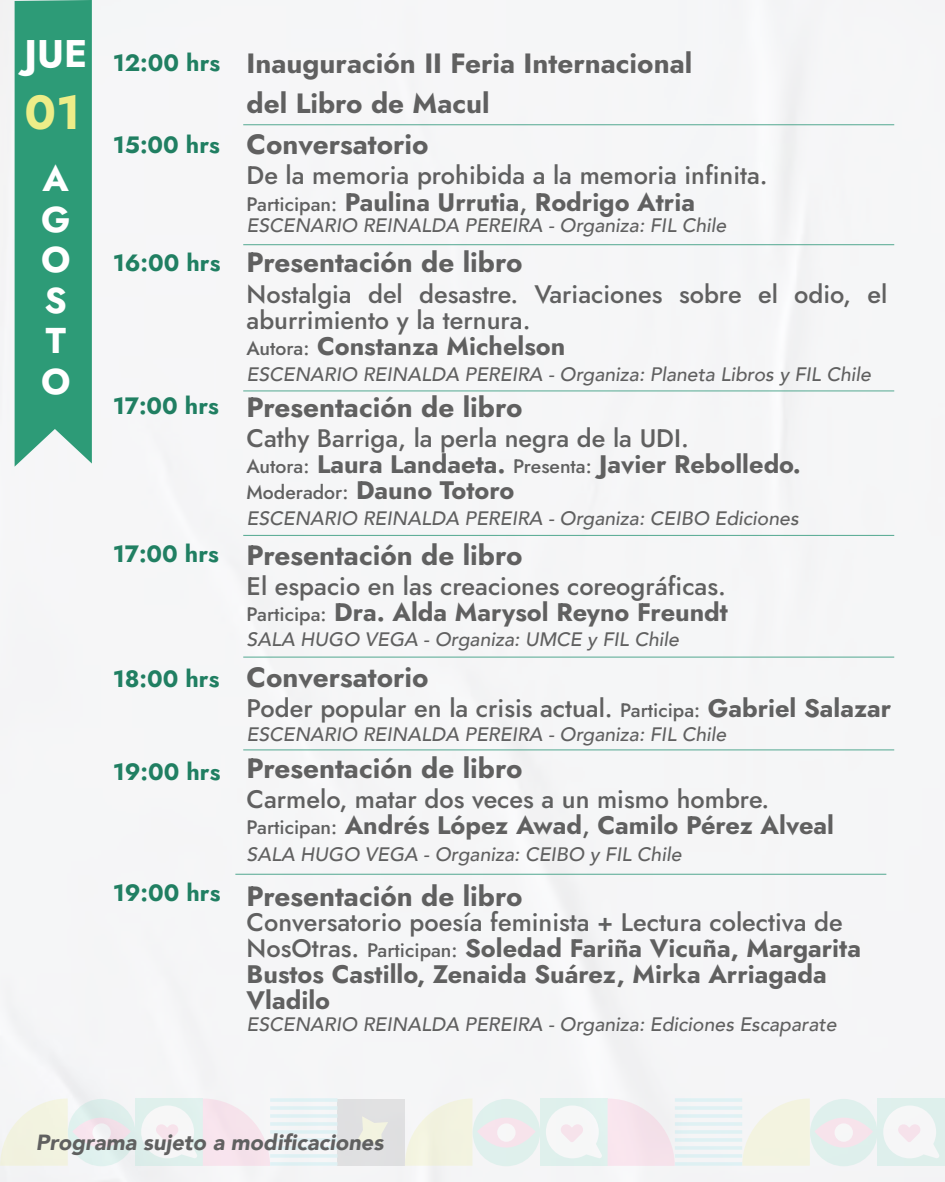
<style>
.page{position:relative;width:945px;height:1182px;background:#fff}
.page>*{position:absolute;margin:0;border:0;box-sizing:border-box;transform-origin:0 0}
.t1{font:700 47.86px "Jost";color:#eded88}
.t2{font:700 38.5px "Jost";color:#fff}
.t3{font:700 35.88px/40.5px "Jost";color:#fff}
.t4{font:700 27.82px/40.5px "Jost";color:#606060}
.t5{font:500 25.29px/26.2px "Jost";color:#606060}
.t6{font:700 25.29px/26.2px "Jost";color:#606060}
.t7{font:700 23.62px "Jost";color:#207f62}
.t8{font:italic 900 21.88px "Avenir";color:#606060}
.t9{font:italic 500 19.43px "Avenir";color:#606060}
.s1{font-size:19.43px}
.s2{font-weight:700}
.s3{font-weight:500}
.s4{font-weight:500;font-size:19.43px}
</style>
<div class="page">
<hr style="left:243px;top:244px;width:651px;height:1px;background:#52a890">
<hr style="left:243px;top:124px;width:651px;height:1px;background:#52a890">
<hr style="left:243px;top:390px;width:651px;height:1px;background:#52a890">
<hr style="left:243px;top:535px;width:651px;height:1px;background:#52a890">
<hr style="left:243px;top:656px;width:651px;height:1px;background:#52a890">
<hr style="left:243px;top:749px;width:651px;height:1px;background:#52a890">
<hr style="left:235px;top:873px;width:651px;height:1px;background:#52a890">
<div style="left:15px;top:0;width:77px;height:466px;background:#2d9b77"></div>
<div style="left:136px;top:1098px;width:67px;height:67px;background:#deefeb"></div>
<div style="left:337px;top:1098px;width:67px;height:67px;background:#dfe0e1"></div>
<svg style="left:357px;top:1117px;width:31px;height:30px"></svg>
<svg style="left:0;top:1098px;width:131px;height:68px"></svg>
<div style="left:92px;top:1123px;width:19px;height:18px;background:#f2f2f3;border-radius:50%"></div>
<div style="left:878px;top:1098px;width:67px;height:67px;background:#deefec"></div>
<svg style="left:883px;top:1105px;width:56px;height:53px"></svg>
<svg style="left:141px;top:1098px;width:196px;height:67px"></svg>
<div style="left:540px;top:1098px;width:68px;height:67px;background:#dff0ec"></div>
<svg style="left:405px;top:1098px;width:131px;height:68px"></svg>
<div style="left:497px;top:1123px;width:19px;height:18px;background:#f7f7f7;border-radius:50%"></div>
<svg style="left:546px;top:1098px;width:327px;height:68px"></svg>
<h2 class="t2" style="left:24px;top:26px;width:64px">JUE</h2>
<h1 class="t1" style="left:24px;top:77px;width:58px">01</h1>
<h3 class="t3" style="left:41px;top:158px;width:31px">A<br>G<br>O<br>S<br>T<br>O</h3>
<p class="t7" style="left:113px;top:46px;width:109px">12:00 hrs</p>
<p class="t4" style="left:247px;top:43px;width:447px">Inauguración II Feria Internacional del Libro de Macul</p>
<p class="t7" style="left:113px;top:127px;width:109px">15:00 hrs</p>
<p class="t4" style="left:247px;top:124px;width:184px">Conversatorio</p>
<p class="t5" style="left:247px;top:162px;width:523px">De la memoria prohibida a la memoria infinita.<br><span class="s1">Participan:</span> <span class="s2">Paulina Urrutia</span>, <span class="s2">Rodrigo Atria</span></p>
<p class="t9" style="left:247px;top:212px;width:481px">ESCENARIO REINALDA PEREIRA - Organiza: FIL Chile</p>
<p class="t7" style="left:113px;top:245px;width:109px">16:00 hrs</p>
<p class="t7" style="left:113px;top:388px;width:108px">17:00 hrs</p>
<p class="t4" style="left:247px;top:242px;width:277px">Presentación de libro</p>
<p class="t5" style="left:247px;top:280px;width:642px">Nostalgia del desastre. Variaciones sobre el odio, el aburrimiento y la ternura.<br><span class="s1">Autora:</span> <span class="s2">Constanza Michelson</span></p>
<p class="t4" style="left:247px;top:386px;width:277px">Presentación de libro</p>
<p class="t6" style="left:247px;top:425px;width:556px"><span class="s3">Cathy Barriga, la perla negra de la UDI.<br></span><span class="s4">Autora:</span> Laura Landaeta. <span class="s4">Presenta:</span> Javier Rebolledo.<br><span class="s4">Moderador:</span> Dauno Totoro</p>
<p class="t9" style="left:247px;top:361px;width:626px">ESCENARIO REINALDA PEREIRA - Organiza: Planeta Libros y FIL Chile</p>
<p class="t9" style="left:247px;top:506px;width:554px">ESCENARIO REINALDA PEREIRA - Organiza: CEIBO Ediciones</p>
<p class="t7" style="left:113px;top:536px;width:108px">17:00 hrs</p>
<p class="t4" style="left:247px;top:534px;width:277px">Presentación de libro</p>
<p class="t5" style="left:247px;top:572px;width:483px">El espacio en las creaciones coreográficas.<br><span class="s1">Participa:</span> <span class="s2">Dra. Alda Marysol Reyno Freundt</span></p>
<p class="t9" style="left:247px;top:626px;width:434px">SALA HUGO VEGA - Organiza: UMCE y FIL Chile</p>
<p class="t7" style="left:113px;top:661px;width:108px">18:00 hrs</p>
<p class="t7" style="left:113px;top:754px;width:109px">19:00 hrs</p>
<p class="t4" style="left:247px;top:656px;width:184px">Conversatorio</p>
<p class="t5" style="left:247px;top:695px;width:646px">Poder popular en la crisis actual. <span class="s1">Participa:</span> <span class="s2">Gabriel Salazar</span></p>
<p class="t4" style="left:247px;top:748px;width:277px">Presentación de libro</p>
<p class="t5" style="left:247px;top:786px;width:589px">Carmelo, matar dos veces a un mismo hombre.<br><span class="s1">Participan:</span> <span class="s2">Andrés López Awad</span>, <span class="s2">Camilo Pérez Alveal</span></p>
<p class="t9" style="left:247px;top:722px;width:481px">ESCENARIO REINALDA PEREIRA - Organiza: FIL Chile</p>
<p class="t9" style="left:247px;top:842px;width:436px">SALA HUGO VEGA - Organiza: CEIBO y FIL Chile</p>
<p class="t7" style="left:113px;top:875px;width:109px">19:00 hrs</p>
<p class="t4" style="left:247px;top:875px;width:277px">Presentación de libro</p>
<p class="t6" style="left:247px;top:908px;width:616px"><span class="s3">Conversatorio poesía feminista + Lectura colectiva de NosOtras.</span> <span class="s4">Participan:</span> Soledad Fariña Vicuña, Margarita Bustos Castillo, Zenaida Suárez, Mirka Arriagada Vladilo</p>
<p class="t9" style="left:247px;top:1011px;width:591px">ESCENARIO REINALDA PEREIRA - Organiza: Ediciones Escaparate</p>
<p class="t8" style="left:36px;top:1127px;width:349px">Programa sujeto a modificaciones</p>
</div>
